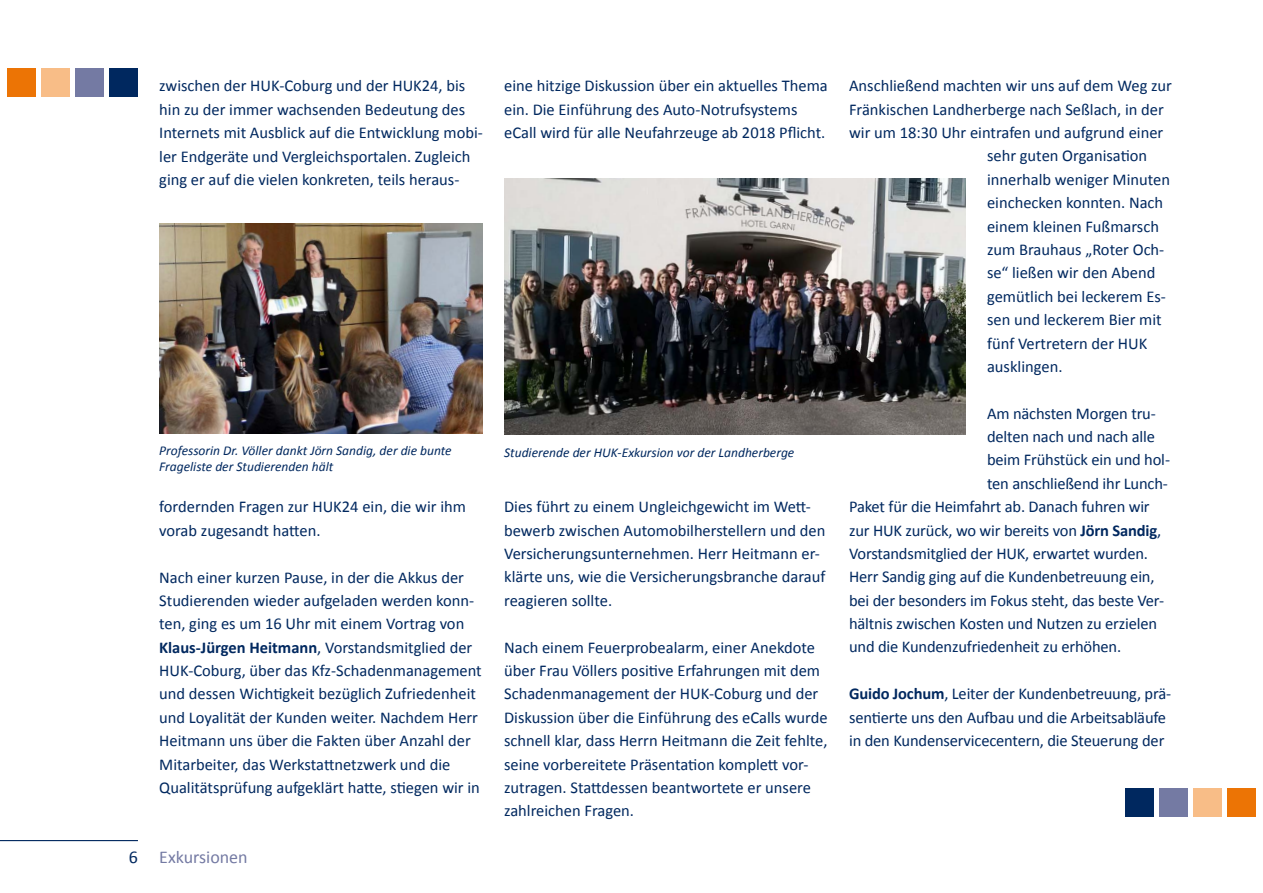
<style>
.page{position:relative;width:1263px;height:893px;background:#fff}
.page>*{position:absolute;margin:0;border:0;box-sizing:border-box;transform-origin:0 0}
.t1{font:18px "Calibri";color:#747aa3}
.t2{font:16.5px/23.4px "Calibri";color:#00285f}
.t3{font:italic 13.5px/16.5px "Calibri";color:#00285f}
.s1{font-weight:700}
.s2{color:#00285f}
</style>
<div class="page">
<hr style="left:0;top:840px;width:138px;height:1px;background:#00285f">
<div style="left:7px;top:68px;width:29px;height:29px;background:#ec7405"></div>
<div style="left:109px;top:68px;width:29px;height:29px;background:#00285f"></div>
<div style="left:41px;top:68px;width:29px;height:29px;background:#f8bd87"></div>
<div style="left:75px;top:68px;width:29px;height:29px;background:#747aa3"></div>
<div style="left:1227px;top:788px;width:28px;height:28px;background:#ec7405"></div>
<div style="left:1125px;top:788px;width:29px;height:28px;background:#00285f"></div>
<div style="left:1193px;top:788px;width:28px;height:28px;background:#f8bd87"></div>
<div style="left:1159px;top:788px;width:29px;height:28px;background:#747aa3"></div>
<img style="left:159px;top:223px;width:324px;height:211px">
<img style="left:504px;top:178px;width:462px;height:256px">
<p class="t2" style="left:159px;top:73px;width:325px">zwischen der HUK-Coburg und der HUK24, bis hin zu der immer wachsenden Bedeutung des Internets mit Ausblick auf die Entwicklung mobi&shy;ler Endgeräte und Vergleichsportalen. Zugleich ging er auf die vielen konkreten, teils heraus-</p>
<p class="t2" style="left:504px;top:73px;width:325px">eine hitzige Diskussion über ein aktuelles Thema ein. Die Einführung des Auto-Notrufsystems eCall wird für alle Neufahrzeuge ab 2018 Pflicht.</p>
<p class="t3" style="left:159px;top:441px;width:294px">Professorin Dr. Völler dankt Jörn Sandig, der die bunte<br>Frageliste der Studierenden hält</p>
<p class="t3" style="left:504px;top:444px;width:292px">Studierende der HUK-Exkursion vor der Landherberge</p>
<p class="t2" style="left:159px;top:494px;width:308px">fordernden Fragen zur HUK24 ein, die wir ihm vorab zugesandt hatten.</p>
<p class="t2" style="left:159px;top:565px;width:324px">Nach einer kurzen Pause, in der die Akkus der Studierenden wieder aufgeladen werden konn&shy;ten, ging es um 16 Uhr mit einem Vortrag von <span class="s1">Klaus-Jürgen Heitmann</span>, Vorstandsmitglied der HUK-Coburg, über das Kfz-Schadenmanagement und dessen Wichtigkeit bezüglich Zufriedenheit und Loyalität der Kunden weiter. Nachdem Herr Heitmann uns über die Fakten über Anzahl der Mitarbeiter, das Werkstattnetzwerk und die Qualitätsprüfung aufgeklärt hatte, stiegen wir in</p>
<p class="t1" style="left:129px;top:846px;width:120px"><span class="s2">6</span> Exkursionen</p>
<p class="t2" style="left:504px;top:494px;width:323px">Dies führt zu einem Ungleichgewicht im Wett&shy;bewerb zwischen Automobilherstellern und den Versicherungsunternehmen. Herr Heitmann er&shy;klärte uns, wie die Versicherungsbranche darauf reagieren sollte.</p>
<p class="t2" style="left:504px;top:635px;width:325px">Nach einem Feuerprobealarm, einer Anekdote über Frau Völlers positive Erfahrungen mit dem Schadenmanagement der HUK-Coburg und der Diskussion über die Einführung des eCalls wurde schnell klar, dass Herrn Heitmann die Zeit fehlte, seine vorbereitete Präsentation komplett vor&shy;zutragen. Stattdessen beantwortete er unsere zahlreichen Fragen.</p>
<p class="t2" style="left:849px;top:73px;width:324px">Anschließend machten wir uns auf dem Weg zur</p>
<p class="t2" style="left:849px;top:97px;width:316px">Fränkischen Landherberge nach Seßlach, in der</p>
<p class="t2" style="left:849px;top:120px;width:316px">wir um 18:30 Uhr eintrafen und aufgrund einer</p>
<p class="t2" style="left:987px;top:143px;width:162px">sehr guten Organisation</p>
<p class="t2" style="left:987px;top:167px;width:184px">innerhalb weniger Minuten</p>
<p class="t2" style="left:987px;top:190px;width:178px">einchecken konnten. Nach</p>
<p class="t2" style="left:987px;top:214px;width:173px">einem kleinen Fußmarsch</p>
<p class="t2" style="left:987px;top:237px;width:179px">zum Brauhaus „Roter Och-</p>
<p class="t2" style="left:987px;top:260px;width:170px">se“ ließen wir den Abend</p>
<p class="t2" style="left:987px;top:284px;width:180px">gemütlich bei leckerem Es-</p>
<p class="t2" style="left:987px;top:307px;width:176px">sen und leckerem Bier mit</p>
<p class="t2" style="left:987px;top:331px;width:162px">fünf Vertretern der HUK</p>
<p class="t2" style="left:987px;top:354px;width:77px">ausklingen.</p>
<p class="t2" style="left:987px;top:401px;width:170px">Am nächsten Morgen tru-</p>
<p class="t2" style="left:987px;top:424px;width:169px">delten nach und nach alle</p>
<p class="t2" style="left:987px;top:447px;width:184px">beim Frühstück ein und hol-</p>
<p class="t2" style="left:987px;top:471px;width:182px">ten anschließend ihr Lunch-</p>
<p class="t2" style="left:849px;top:494px;width:302px">Paket für die Heimfahrt ab. Danach fuhren wir</p>
<p class="t2" style="left:849px;top:518px;width:314px">zur HUK zurück, wo wir bereits von <span class="s1">Jörn Sandig</span>,</p>
<p class="t2" style="left:849px;top:541px;width:300px">Vorstandsmitglied der HUK, erwartet wurden.</p>
<p class="t2" style="left:849px;top:564px;width:307px">Herr Sandig ging auf die Kundenbetreuung ein,</p>
<p class="t2" style="left:849px;top:588px;width:317px">bei der besonders im Fokus steht, das beste Ver-</p>
<p class="t2" style="left:849px;top:611px;width:310px">hältnis zwischen Kosten und Nutzen zu erzielen</p>
<p class="t2" style="left:849px;top:634px;width:274px">und die Kundenzufriedenheit zu erhöhen.</p>
<p class="t2" style="left:849px;top:681px;width:324px"><span class="s1">Guido Jochum</span>, Leiter der Kundenbetreuung, prä&shy;sentierte uns den Aufbau und die Arbeitsabläufe in den Kundenservicecentern, die Steuerung der</p>
</div>
